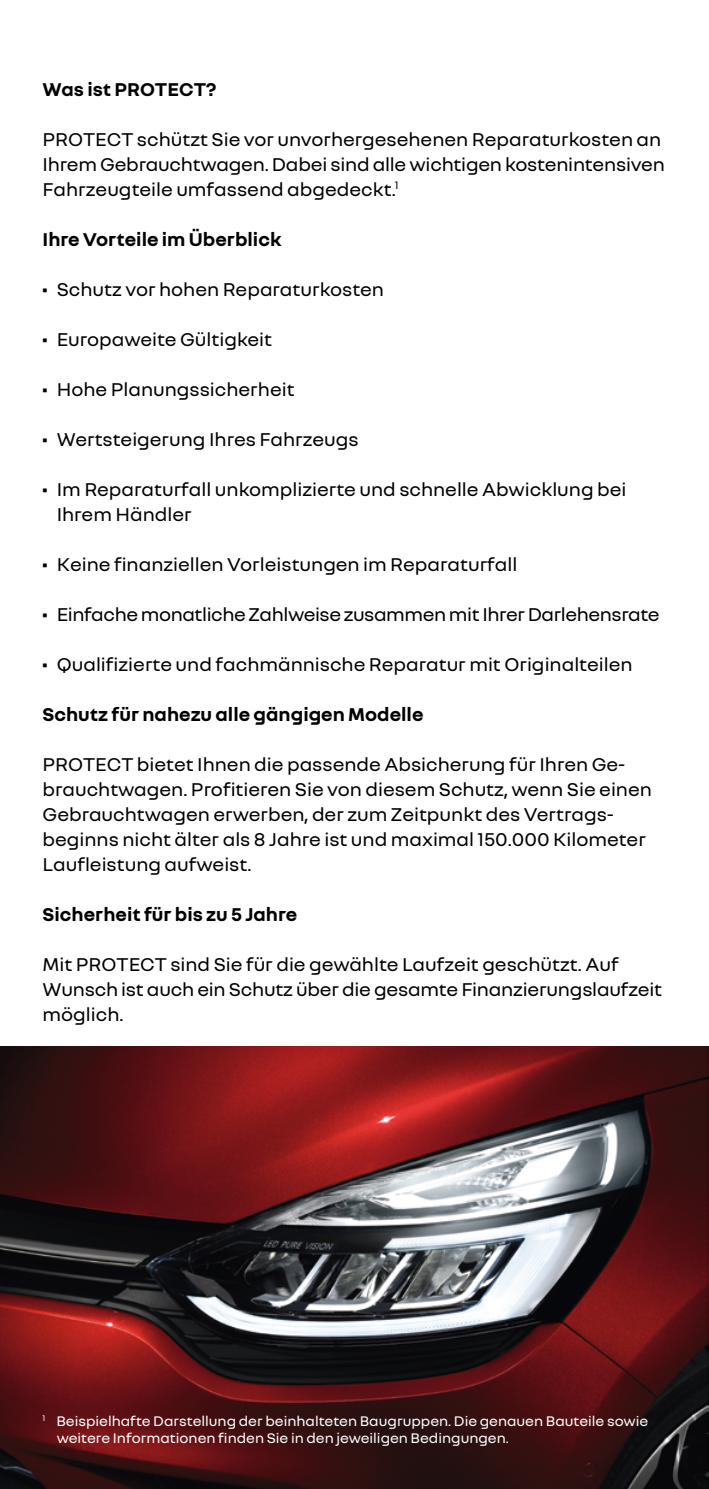
<style>
.page{position:relative;width:709px;height:1489px;background:#fff}
.page>*{position:absolute;margin:0;border:0;box-sizing:border-box;transform-origin:0 0}
.t1{font:20px/25px "Nouvel R";color:#000}
.t2{font:700 20px "Nouvel R";color:#000}
.t3{font:20px "Nouvel R";letter-spacing:-.02em;color:#000}
.t4{font:15px/17.5px "Nouvel R";color:#fff}
.s1{font-weight:700}
</style>
<div class="page">
<img style="left:0;top:1046px;width:709px;height:442px">
<p class="t2" style="left:43px;top:76px;width:175px">Was ist PROTECT?</p>
<p class="t1" style="left:43px;top:126px;width:623px">PROTECT schützt Sie vor unvorhergesehenen Reparaturkosten an<br>Ihrem Gebrauchtwagen. Dabei sind alle wichtigen kostenintensiven<br>Fahrzeugteile umfassend abgedeckt.<sup>1</sup></p>
<p class="t2" style="left:43px;top:226px;width:240px">Ihre Vorteile im Überblick</p>
<p class="t1" style="left:43px;top:276px;width:343px"><span class="s1">•</span> Schutz vor hohen Reparaturkosten</p>
<p class="t1" style="left:43px;top:326px;width:231px"><span class="s1">•</span> Europaweite Gültigkeit</p>
<p class="t1" style="left:43px;top:376px;width:253px"><span class="s1">•</span> Hohe Planungssicherheit</p>
<p class="t1" style="left:43px;top:426px;width:318px"><span class="s1">•</span> Wertsteigerung Ihres Fahrzeugs</p>
<p class="t1" style="left:57px;top:476px;width:571px;text-indent:-14px"><span class="s1">•</span> Im Reparaturfall unkomplizierte und schnelle Abwicklung bei<br>Ihrem Händler</p>
<p class="t1" style="left:43px;top:551px;width:476px"><span class="s1">•</span> Keine finanziellen Vorleistungen im Reparaturfall</p>
<p class="t3" style="left:43px;top:601px;width:618px"><span class="s1">•</span> Einfache monatliche Zahlweise zusammen mit Ihrer Darlehensrate</p>
<p class="t1" style="left:43px;top:651px;width:591px"><span class="s1">•</span> Qualifizierte und fachmännische Reparatur mit Originalteilen</p>
<p class="t2" style="left:43px;top:701px;width:382px">Schutz für nahezu alle gängigen Modelle</p>
<p class="t1" style="left:43px;top:751px;width:611px">PROTECT bietet Ihnen die passende Absicherung für Ihren Ge&shy;brauchtwagen. Profitieren Sie von diesem Schutz, wenn Sie einen Gebrauchtwagen erwerben, der zum Zeitpunkt des Vertrags&shy;beginns nicht älter als 8 Jahre ist und maximal 150.000 Kilometer Laufleistung aufweist.</p>
<p class="t2" style="left:43px;top:901px;width:256px">Sicherheit für bis zu 5 Jahre</p>
<p class="t1" style="left:43px;top:951px;width:621px">Mit PROTECT sind Sie für die gewählte Laufzeit geschützt. Auf<br>Wunsch ist auch ein Schutz über die gesamte Finanzierungslaufzeit möglich.</p>
<p class="t4" style="left:57px;top:1411px;width:593px;text-indent:-14px"><sup>1</sup> Beispielhafte Darstellung der beinhalteten Baugruppen. Die genauen Bauteile sowie weitere Informationen finden Sie in den jeweiligen Bedingungen.</p>
</div>
